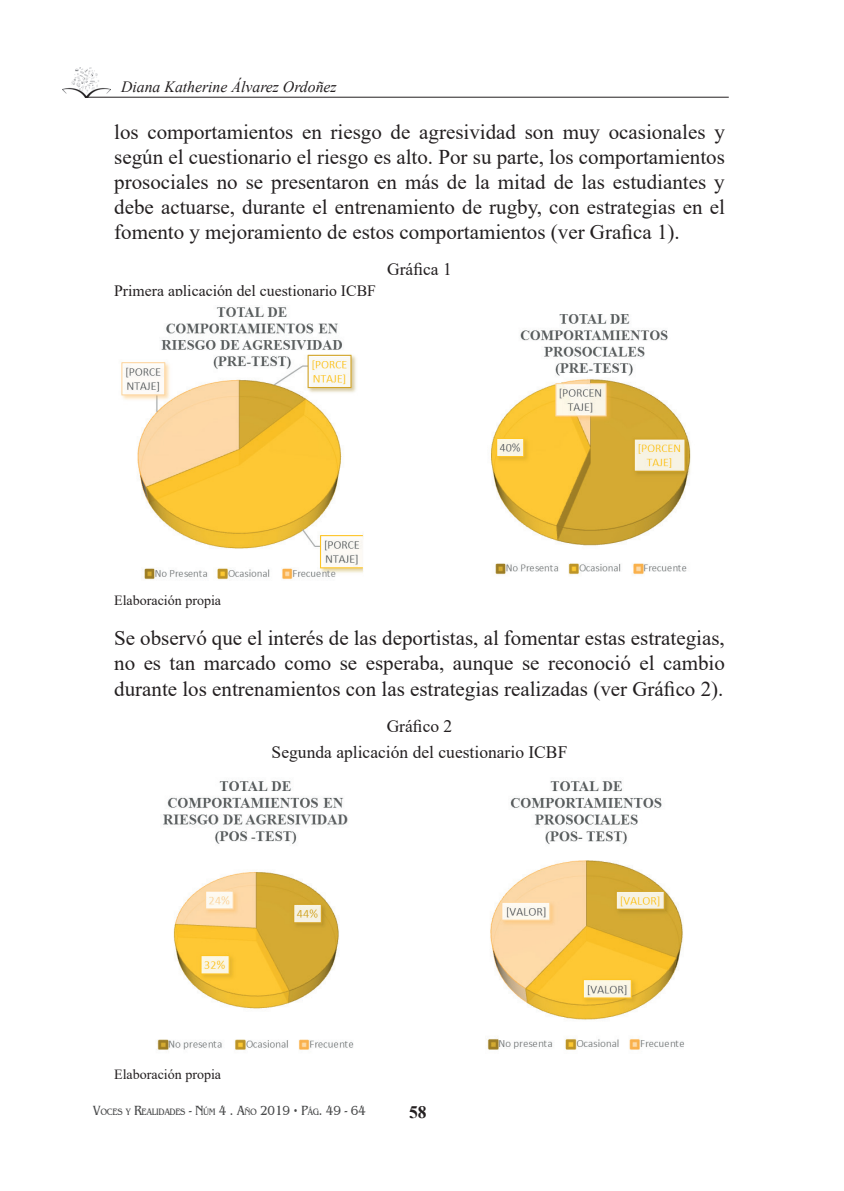
<style>
.page{position:relative;width:844px;height:1191px;background:#fff}
.page>*{position:absolute;margin:0;border:0;box-sizing:border-box;transform-origin:0 0}
.t1{font:21px/25.2px "Times New Roman";color:#231f20;text-align:justify}
.t2{font:17.5px/25.9px "Times New Roman";color:#231f20;text-align:center}
.t3{font:700 17.5px "Times New Roman";color:#231f20}
.t4{font:15.75px "Times New Roman";color:#231f20}
.t5{font:italic 15.75px "Times New Roman";color:#231f20}
.t6{font:14px "Times New Roman";color:#231f20}
.t7{font:9.8px "Bangle";letter-spacing:-.045em;color:#494a4b;scale:.9 1}
.s1{font-size:14px}
</style>
<div class="page">
<img style="left:62px;top:67px;width:48px;height:31px">
<hr style="left:85px;top:97px;width:643px;height:1px;background:#231f20">
<img style="left:121px;top:306px;width:243px;height:274px">
<img style="left:491px;top:314px;width:200px;height:261px">
<img style="left:156px;top:781px;width:198px;height:269px">
<img style="left:487px;top:781px;width:197px;height:269px">
<p class="t5" style="left:121px;top:76px;width:217px">Diana Katherine Álvarez Ordoñez</p>
<p class="t1" style="left:114px;top:118px;width:612px">los comportamientos en riesgo de agresividad son muy ocasionales y según el cuestionario el riesgo es alto. Por su parte, los comportamientos prosociales no se presentaron en más de la mitad de las estudiantes y debe actuarse, durante el entrenamiento de rugby, con estrategias en el fomento y mejoramiento de estos comportamientos (ver Grafica 1).</p>
<p class="t2" style="left:387px;top:256px;width:66px">Gráfica 1</p>
<p class="t4" style="left:114px;top:280px;width:263px">Primera aplicación del cuestionario ICBF</p>
<p class="t6" style="left:114px;top:590px;width:108px">Elaboración propia</p>
<p class="t1" style="left:114px;top:625px;width:612px">Se observó que el interés de las deportistas, al fomentar estas estrategias, no es tan marcado como se esperaba, aunque se reconoció el cambio durante los entrenamientos con las estrategias realizadas (ver Gráfico 2).</p>
<p class="t2" style="left:271px;top:712px;width:297px">Gráfico 2<br>Segunda aplicación del cuestionario ICBF</p>
<p class="t6" style="left:114px;top:1064px;width:108px">Elaboración propia</p>
<p class="t7" style="left:93px;top:1105px;width:305px"><span class="s1">V</span>OCES Y <span class="s1">R</span>EALIDADES <span class="s1">- N</span>ÚM <span class="s1">4 . A</span>ÑO <span class="s1">2019 • P</span>ÁG<span class="s1">. 49 - 64</span></p>
<p class="t3" style="left:409px;top:1099px;width:19px">58</p>
</div>
